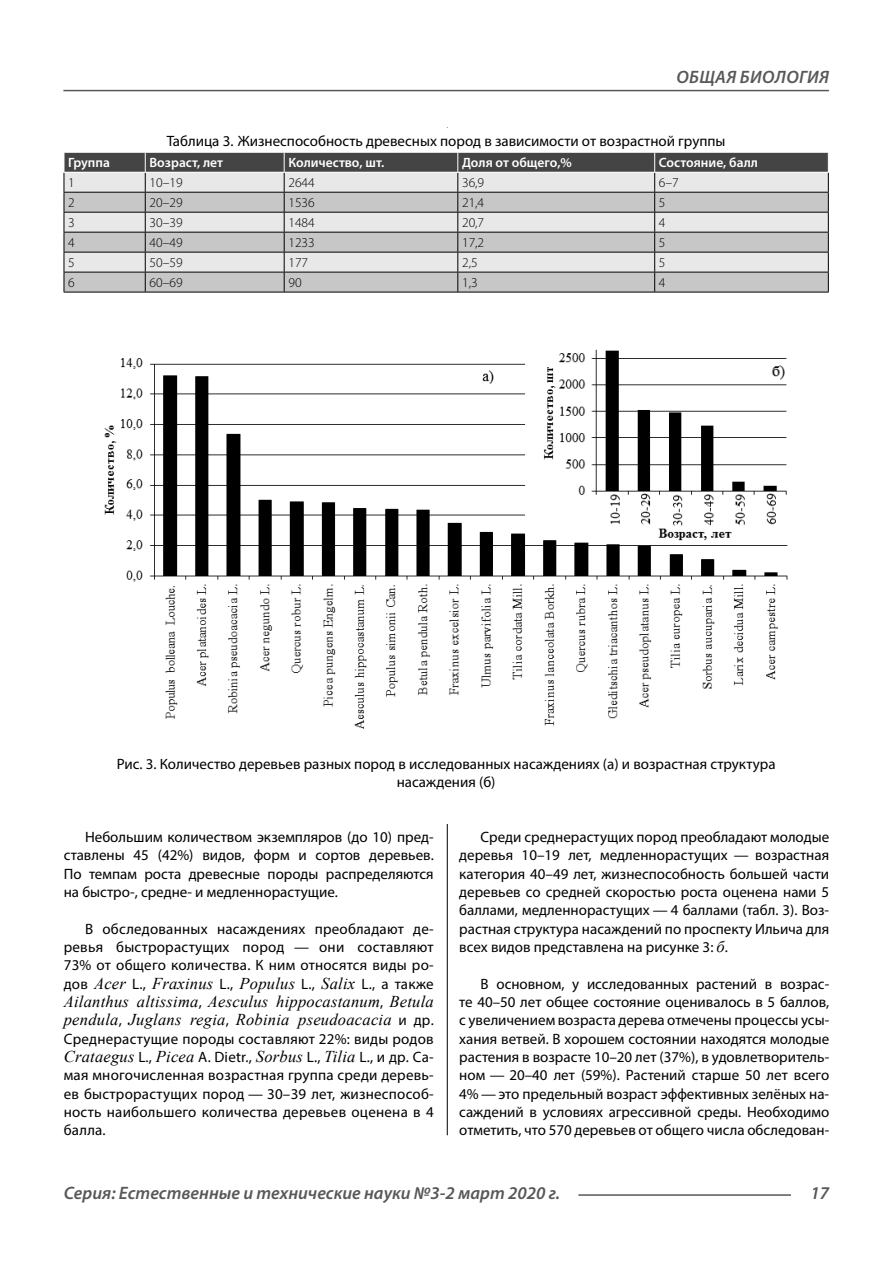
<style>
.page{position:relative;width:893px;height:1263px;background:#fff}
.page>*{position:absolute;margin:0;border:0;box-sizing:border-box;transform-origin:0 0}
.t1{font:italic 600 18px "Myriad Pro";color:#585858}
.t2{font:italic 600 18px "Myriad Pro";letter-spacing:.02em;color:#585858}
.t3{font:italic 16.5px/18.3px "Times New Roman";letter-spacing:.015em;color:#000;text-align:justify}
.t4{font:15px/18.3px "Myriad Pro";color:#000;text-align:justify}
.t5{font:300 13.5px "Myriad Pro";color:#000}
.t6{font:600 13.5px "Myriad Pro";color:#fff}
.s1{font-family:"Myriad Pro";font-style:normal;font-size:15px}
.s2{font-family:"Times New Roman";font-style:italic;font-size:16.5px}
</style>
<div class="page">
<hr style="left:447px;top:128px;width:1px;height:1007px;background:#000">
<hr style="left:64px;top:292px;width:765px;height:1px;background:#000">
<svg style="left:64px;top:152px;width:765px;height:140px;background:#bababa"></svg>
<hr style="left:64px;top:172px;width:765px;height:1px;background:#fff">
<img style="left:104px;top:349px;width:684px;height:380px">
<hr style="left:578px;top:1194px;width:213px;height:2px;background:#585858">
<hr style="left:63px;top:90px;width:766px;height:1px;background:#585858">
<p class="t2" style="left:676px;top:71px;width:154px">ОБЩАЯ БИОЛОГИЯ</p>
<p class="t4" style="left:167px;top:133px;width:560px">Таблица 3. Жизнеспособность древесных пород в зависимости от возрастной группы</p>
<p class="t6" style="left:68px;top:158px;width:43px">Группа</p>
<p class="t6" style="left:149px;top:158px;width:75px">Возраст, лет</p>
<p class="t6" style="left:288px;top:158px;width:97px">Количество, шт.</p>
<p class="t6" style="left:462px;top:158px;width:111px">Доля от общего,%</p>
<p class="t6" style="left:659px;top:158px;width:101px">Состояние, балл</p>
<p class="t5" style="left:68px;top:178px;width:8px">1</p>
<p class="t5" style="left:149px;top:178px;width:35px">10–19</p>
<p class="t5" style="left:288px;top:178px;width:28px">2644</p>
<p class="t5" style="left:462px;top:178px;width:24px">36,9</p>
<p class="t5" style="left:659px;top:178px;width:21px">6–7</p>
<p class="t5" style="left:68px;top:198px;width:8px">2</p>
<p class="t5" style="left:149px;top:198px;width:35px">20–29</p>
<p class="t5" style="left:288px;top:198px;width:28px">1536</p>
<p class="t5" style="left:462px;top:198px;width:24px">21,4</p>
<p class="t5" style="left:659px;top:198px;width:8px">5</p>
<p class="t5" style="left:68px;top:218px;width:8px">3</p>
<p class="t5" style="left:149px;top:218px;width:35px">30–39</p>
<p class="t5" style="left:288px;top:218px;width:28px">1484</p>
<p class="t5" style="left:462px;top:218px;width:24px">20,7</p>
<p class="t5" style="left:659px;top:218px;width:8px">4</p>
<p class="t5" style="left:68px;top:238px;width:8px">4</p>
<p class="t5" style="left:149px;top:238px;width:35px">40–49</p>
<p class="t5" style="left:288px;top:238px;width:28px">1233</p>
<p class="t5" style="left:462px;top:238px;width:24px">17,2</p>
<p class="t5" style="left:659px;top:238px;width:8px">5</p>
<p class="t5" style="left:68px;top:257px;width:8px">5</p>
<p class="t5" style="left:149px;top:257px;width:35px">50–59</p>
<p class="t5" style="left:288px;top:257px;width:21px">177</p>
<p class="t5" style="left:462px;top:257px;width:17px">2,5</p>
<p class="t5" style="left:659px;top:257px;width:8px">5</p>
<p class="t5" style="left:68px;top:277px;width:8px">6</p>
<p class="t5" style="left:149px;top:277px;width:35px">60–69</p>
<p class="t5" style="left:288px;top:277px;width:15px">90</p>
<p class="t5" style="left:462px;top:277px;width:17px">1,3</p>
<p class="t5" style="left:659px;top:277px;width:8px">4</p>
<p class="t4" style="left:117px;top:756px;width:660px;text-align:center">Рис. 3. Количество деревьев разных пород в исследованных насаждениях (а) и возрастная структура насаждения (б)</p>
<p class="t4" style="left:64px;top:829px;width:371px;text-indent:21px">Небольшим количеством экземпляров (до 10) пред&shy;ставлены 45 (42%) видов, форм и сортов деревьев.<br>По темпам роста древесные породы распределяются на быстро-, средне- и медленнорастущие.</p>
<p class="t4" style="left:64px;top:921px;width:371px;text-indent:21px">В обследованных насаждениях преобладают де&shy;ревья быстрорастущих пород — они составляют 73% от общего количества. К ним относятся виды ро-</p>
<p class="t3" style="left:64px;top:974px;width:371px"><span class="s1">дов</span> Acer <span class="s1">L.,</span> Fraxinus <span class="s1">L.,</span> Populus <span class="s1">L.,</span> Salix <span class="s1">L., а также </span>Ailanthus altissima<span class="s1">,</span> Aesculus hippocastanum<span class="s1">,</span> Betula pendula<span class="s1">,</span> Juglans regia<span class="s1">,</span> Robinia pseudoacacia <span class="s1">и др.</span></p>
<p class="t4" style="left:64px;top:1031px;width:371px">Среднерастущие породы составляют 22%: виды родов</p>
<p class="t3" style="left:64px;top:1047px;width:371px">Crataegus <span class="s1">L.,</span> Picea <span class="s1">A. Dietr.,</span> Sorbus <span class="s1">L.,</span> Tilia <span class="s1">L., и др. Са-</span></p>
<p class="t4" style="left:64px;top:1067px;width:371px">мая многочисленная возрастная группа среди деревь&shy;ев быстрорастущих пород — 30–39 лет, жизнеспособ&shy;ность наибольшего количества деревьев оценена в 4 балла.</p>
<p class="t4" style="left:459px;top:829px;width:371px;text-indent:21px">Среди среднерастущих пород преобладают молодые деревья 10–19 лет, медленнорастущих — возрастная категория 40–49 лет, жизнеспособность большей части деревьев со средней скоростью роста оценена нами 5 баллами, медленнорастущих — 4 баллами (табл. 3). Воз&shy;растная структура насаждений по проспекту Ильича для всех видов представлена на рисунке 3: <span class="s2">б</span>.</p>
<p class="t4" style="left:459px;top:976px;width:371px;text-indent:21px">В основном, у исследованных растений в возрас&shy;те 40–50 лет общее состояние оценивалось в 5 баллов, с увеличением возраста дерева отмечены процессы усы&shy;хания ветвей. В хорошем состоянии находятся молодые растения в возрасте 10–20 лет (37%), в удовлетворитель&shy;ном — 20–40 лет (59%). Растений старше 50 лет всего 4%—это предельный возраст эффективных зелёных на&shy;саждений в условиях агрессивной среды. Необходимо отметить, что 570 деревьев от общего числа обследован-</p>
<p class="t1" style="left:64px;top:1186px;width:498px">Серия: Естественные и технические науки №3-2 март 2020 г.</p>
<p class="t1" style="left:810px;top:1186px;width:20px">17</p>
</div>
